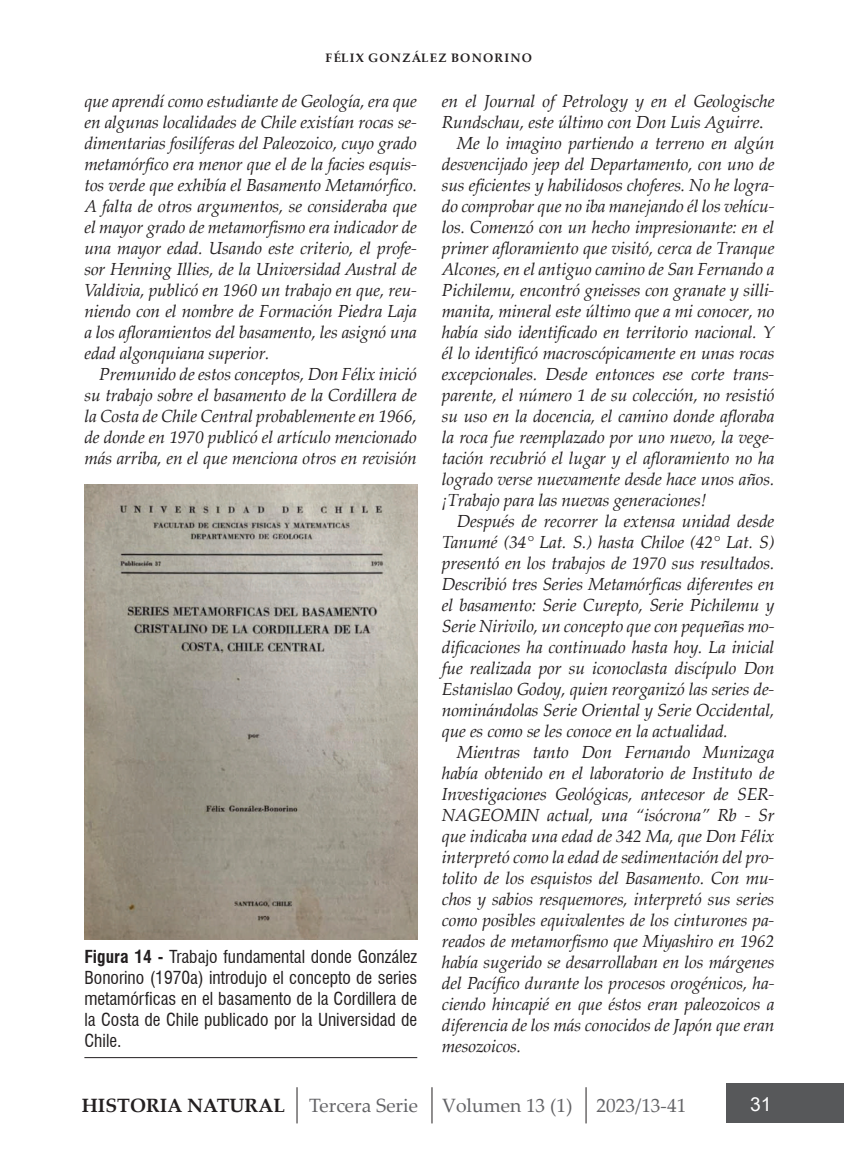
<style>
.page{position:relative;width:844px;height:1166px;background:#fff}
.page>*{position:absolute;margin:0;border:0;box-sizing:border-box;transform-origin:0 0}
.t1{font:19.25px "Palatino Linotype";color:#636366}
.t2{font:19.25px "Arial";color:#fff}
.t3{font:italic 17.5px/21px "Palatino Linotype";letter-spacing:-.01em;color:#231f20;text-align:justify}
.t4{font:condensed 17.5px/21px "Swiss 721 BT";color:#231f20;text-align:justify}
.t5{font:700 12.25px "Palatino Linotype";letter-spacing:.1em;color:#231f20}
.s1{font-weight:700}
.s2{font-style:normal}
.s3{font-weight:700;color:#231f20}
</style>
<div class="page">
<hr style="left:296px;top:1087px;width:1px;height:36px;background:#231f20">
<hr style="left:431px;top:1087px;width:1px;height:36px;background:#231f20">
<hr style="left:585px;top:1087px;width:1px;height:36px;background:#231f20">
<div style="left:726px;top:1083px;width:117px;height:39px;background:#57585a"></div>
<img style="left:84px;top:485px;width:333px;height:454px">
<hr style="left:84px;top:1057px;width:333px;height:1px;background:#231f20">
<p class="t5" style="left:325px;top:49px;width:208px">FÉLIX GONZÁLEZ BONORINO</p>
<p class="t3" style="left:84px;top:90px;width:334px">que aprendí como estudiante de Geología, era que en algunas localidades de Chile existían rocas se&shy;dimentarias fosilíferas del Paleozoico, cuyo grado metamórfico era menor que el de la facies esquis&shy;tos verde que exhibía el Basamento Metamórfico.<br>A falta de otros argumentos, se consideraba que el mayor grado de metamorfismo era indicador de una mayor edad. Usando este criterio, el profe&shy;sor Henning Illies, de la Universidad Austral de Valdivia, publicó en 1960 un trabajo en que, reu&shy;niendo con el nombre de Formación Piedra Laja a los afloramientos del basamento, les asignó una edad algonquiana superior.</p>
<p class="t3" style="left:84px;top:363px;width:334px;text-indent:15px">Premunido de estos conceptos, Don Félix inició su trabajo sobre el basamento de la Cordillera de la Costa de Chile Central probablemente en 1966, de donde en 1970 publicó el artículo mencionado más arriba, en el que menciona otros en revisión</p>
<p class="t4" style="left:84px;top:946px;width:334px"><span class="s1">Figura 14 -</span> Trabajo fundamental donde González Bonorino (1970a) introdujo el concepto de series metamórficas en el basamento de la Cordillera de la Costa de Chile publicado por la Universidad de Chile.</p>
<p class="t3" style="left:441px;top:90px;width:334px">en el Journal of Petrology y en el Geologische</p>
<p class="t3" style="left:441px;top:111px;width:323px">Rundschau, este último con Don Luis Aguirre<span class="s2">.</span></p>
<p class="t3" style="left:456px;top:132px;width:319px">Me lo imagino partiendo a terreno en algún</p>
<p class="t3" style="left:441px;top:153px;width:334px">desvencijado jeep del Departamento, con uno de</p>
<p class="t3" style="left:441px;top:174px;width:334px">sus eficientes y habilidosos choferes. No he logra-</p>
<p class="t3" style="left:441px;top:195px;width:334px">do comprobar que no iba manejando él los vehícu-</p>
<p class="t3" style="left:441px;top:216px;width:334px">los. Comenzó con un hecho impresionante: en el</p>
<p class="t3" style="left:441px;top:237px;width:334px">primer afloramiento que visitó, cerca de Tranque</p>
<p class="t3" style="left:441px;top:258px;width:334px">Alcones, en el antiguo camino de San Fernando a</p>
<p class="t3" style="left:441px;top:279px;width:334px">Pichilemu, encontró gneisses con granate y silli-</p>
<p class="t3" style="left:441px;top:300px;width:334px">manita, mineral este último que a mi conocer, no</p>
<p class="t3" style="left:441px;top:321px;width:334px">había sido identificado en territorio nacional. Y</p>
<p class="t3" style="left:441px;top:342px;width:334px">él lo identificó macroscópicamente en unas rocas</p>
<p class="t3" style="left:441px;top:363px;width:334px">excepcionales. Desde entonces ese corte trans-</p>
<p class="t3" style="left:441px;top:384px;width:334px">parente, el número 1 de su colección, no resistió</p>
<p class="t3" style="left:441px;top:405px;width:334px">su uso en la docencia, el camino donde afloraba</p>
<p class="t3" style="left:441px;top:426px;width:334px">la roca fue reemplazado por uno nuevo, la vege-</p>
<p class="t3" style="left:441px;top:447px;width:334px">tación recubrió el lugar y el afloramiento no ha</p>
<p class="t3" style="left:441px;top:468px;width:334px">logrado verse nuevamente desde hace unos años.</p>
<p class="t3" style="left:441px;top:489px;width:266px">¡Trabajo para las nuevas generaciones!</p>
<p class="t3" style="left:456px;top:510px;width:319px">Después de recorrer la extensa unidad desde</p>
<p class="t3" style="left:441px;top:531px;width:334px">Tanumé (34° Lat. S.) hasta Chiloe (42° Lat. S)</p>
<p class="t3" style="left:441px;top:552px;width:334px">presentó en los trabajos de 1970 sus resultados.</p>
<p class="t3" style="left:441px;top:573px;width:334px">Describió tres Series Metamórficas diferentes en</p>
<p class="t3" style="left:441px;top:594px;width:334px">el basamento: Serie Curepto, Serie Pichilemu y</p>
<p class="t3" style="left:441px;top:615px;width:334px">Serie Nirivilo, un concepto que con pequeñas mo-</p>
<p class="t3" style="left:441px;top:636px;width:334px">dificaciones ha continuado hasta hoy. La inicial</p>
<p class="t3" style="left:441px;top:657px;width:334px">fue realizada por su iconoclasta discípulo Don</p>
<p class="t3" style="left:441px;top:678px;width:334px">Estanislao Godoy, quien reorganizó las series de-</p>
<p class="t3" style="left:441px;top:699px;width:334px">nominándolas Serie Oriental y Serie Occidental,</p>
<p class="t3" style="left:441px;top:720px;width:287px">que es como se les conoce en la actualidad.</p>
<p class="t3" style="left:456px;top:741px;width:319px">Mientras tanto Don Fernando Munizaga</p>
<p class="t3" style="left:441px;top:762px;width:334px">había obtenido en el laboratorio de Instituto de</p>
<p class="t3" style="left:441px;top:783px;width:334px">Investigaciones Geológicas, antecesor de SER-</p>
<p class="t3" style="left:441px;top:804px;width:334px">NAGEOMIN actual, una “isócrona” Rb - Sr</p>
<p class="t3" style="left:441px;top:825px;width:334px">que indicaba una edad de 342 Ma, que Don Félix</p>
<p class="t3" style="left:441px;top:846px;width:334px">interpretó como la edad de sedimentación del pro-</p>
<p class="t3" style="left:441px;top:867px;width:334px">tolito de los esquistos del Basamento. Con mu-</p>
<p class="t3" style="left:441px;top:888px;width:334px">chos y sabios resquemores, interpretó sus series</p>
<p class="t3" style="left:441px;top:909px;width:334px">como posibles equivalentes de los cinturones pa-</p>
<p class="t3" style="left:441px;top:930px;width:334px">reados de metamorfismo que Miyashiro en 1962</p>
<p class="t3" style="left:441px;top:951px;width:334px">había sugerido se desarrollaban en los márgenes</p>
<p class="t3" style="left:441px;top:972px;width:334px">del Pacífico durante los procesos orogénicos, ha-</p>
<p class="t3" style="left:441px;top:993px;width:334px">ciendo hincapié en que éstos eran paleozoicos a</p>
<p class="t3" style="left:441px;top:1014px;width:334px">diferencia de los más conocidos de Japón que eran</p>
<p class="t3" style="left:441px;top:1035px;width:81px">mesozoicos.</p>
<p class="t1" style="left:82px;top:1091px;width:492px"><span class="s3">HISTORIA NATURAL</span> Tercera Serie Volumen 13 (1)</p>
<p class="t1" style="left:596px;top:1091px;width:91px">2023/13-41</p>
<p class="t2" style="left:750px;top:1090px;width:23px">31</p>
</div>
